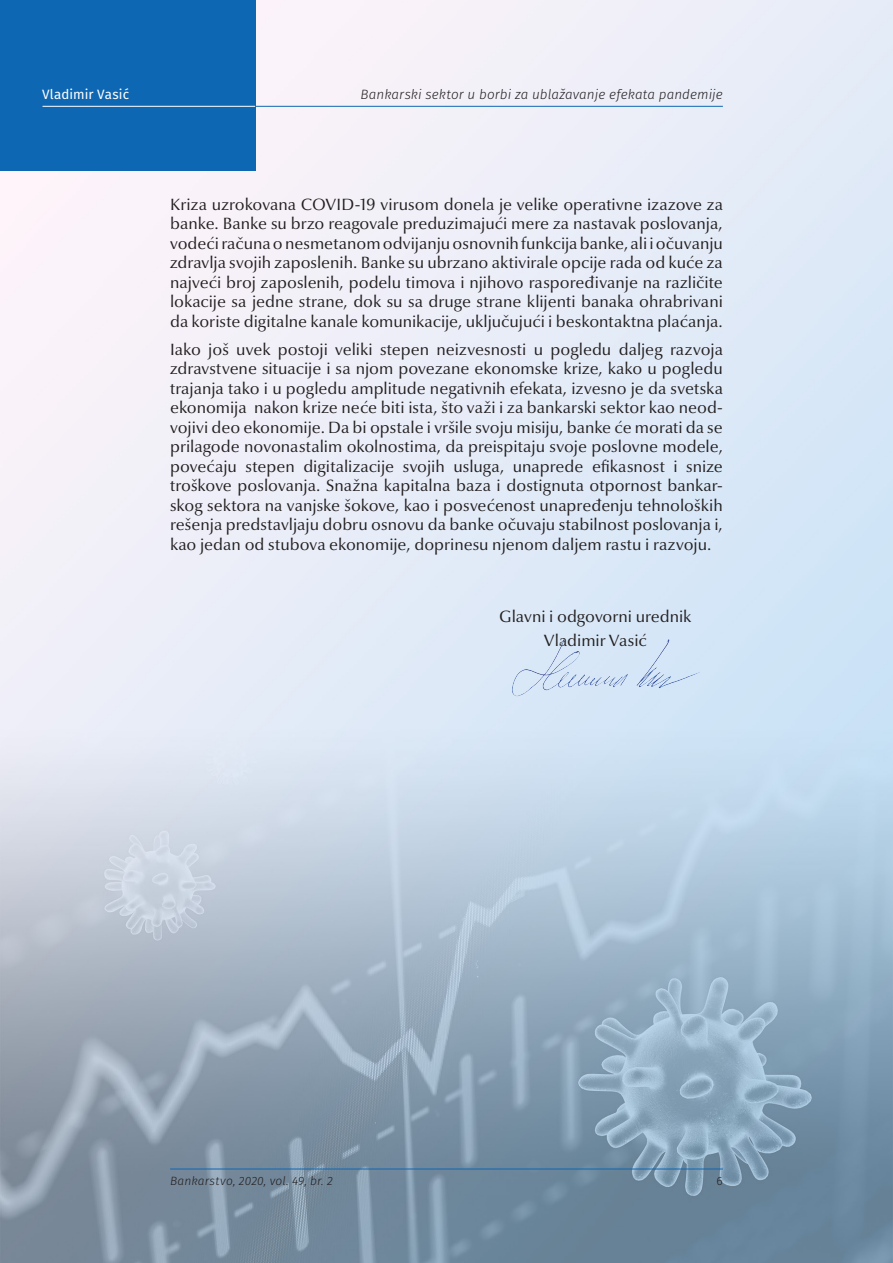
<style>
.page{position:relative;width:893px;height:1263px;background:#fff}
.page>*{position:absolute;margin:0;border:0;box-sizing:border-box;transform-origin:0 0}
.SRB_txt{font:16.5px/19.5px "Optima Nova LT Pro";color:#231f20;text-align:justify}
.t1{font:italic 300 13.5px "Fira Sans";letter-spacing:.005em;color:#231f20}
.t2{font:13.5px "Fira Sans";letter-spacing:.005em;color:#fff}
.t3{font:italic 300 12px "Fira Sans";letter-spacing:.01em;color:#231f20}
.t4{font:300 12px "Fira Sans";color:#231f20}
</style>
<div class="page">
<img style="left:0;top:0;width:893px;height:1263px">
<div style="left:0;top:0;width:255px;height:170px;background:#0e67b3"></div>
<hr style="left:255px;top:106px;width:468px;height:1px;background:#0e67b3">
<hr style="left:170px;top:1168px;width:553px;height:1px;background:#0e67b3">
<hr style="left:43px;top:106px;width:212px;height:1px;background:#fff">
<img style="left:510px;top:637px;width:192px;height:60px">
<p class="t2" style="left:42px;top:84px;width:89px">Vladimir Vasić</p>
<p class="t1" style="left:361px;top:84px;width:364px">Bankarski sektor u borbi za ublažavanje efekata pandemije</p>
<p class="SRB_txt" style="left:170px;top:194px;width:554px">Kriza uzrokovana COVID-19 virusom donela je velike operativne izazove za banke. Banke su brzo reagovale preduzimajući mere za nastavak poslovanja, vodeći računa o nesmetanom odvijanju osnovnih funkcija banke, ali i očuvanju zdravlja svojih zaposlenih. Banke su ubrzano aktivirale opcije rada od kuće za najveći broj zaposlenih, podelu timova i njihovo raspoređivanje na različite lokacije sa jedne strane, dok su sa druge strane klijenti banaka ohrabrivani da koriste digitalne kanale komunikacije, uključujući i beskontaktna plaćanja.</p>
<p class="SRB_txt" style="left:170px;top:339px;width:554px">Iako još uvek postoji veliki stepen neizvesnosti u pogledu daljeg razvoja zdravstvene situacije i sa njom povezane ekonomske krize, kako u pogledu trajanja tako i u pogledu amplitude negativnih efekata, izvesno je da svetska ekonomija nakon krize neće biti ista, što važi i za bankarski sektor kao neod&shy;vojivi deo ekonomije. Da bi opstale i vršile svoju misiju, banke će morati da se prilagode novonastalim okolnostima, da preispitaju svoje poslovne modele, povećaju stepen digitalizacije svojih usluga, unaprede efikasnost i snize troškove poslovanja. Snažna kapitalna baza i dostignuta otpornost bankar&shy;skog sektora na vanjske šokove, kao i posvećenost unapređenju tehnoloških rešenja predstavljaju dobru osnovu da banke očuvaju stabilnost poslovanja i, kao jedan od stubova ekonomije, doprinesu njenom daljem rastu i razvoju.</p>
<p class="SRB_txt" style="left:499px;top:607px;width:194px">Glavni i odgovorni urednik</p>
<p class="SRB_txt" style="left:544px;top:630px;width:104px">Vladimir Vasić</p>
<p class="t3" style="left:170px;top:1172px;width:164px">Bankarstvo, 2020, vol. 49, br. 2</p>
<p class="t4" style="left:717px;top:1172px;width:8px">6</p>
</div>
